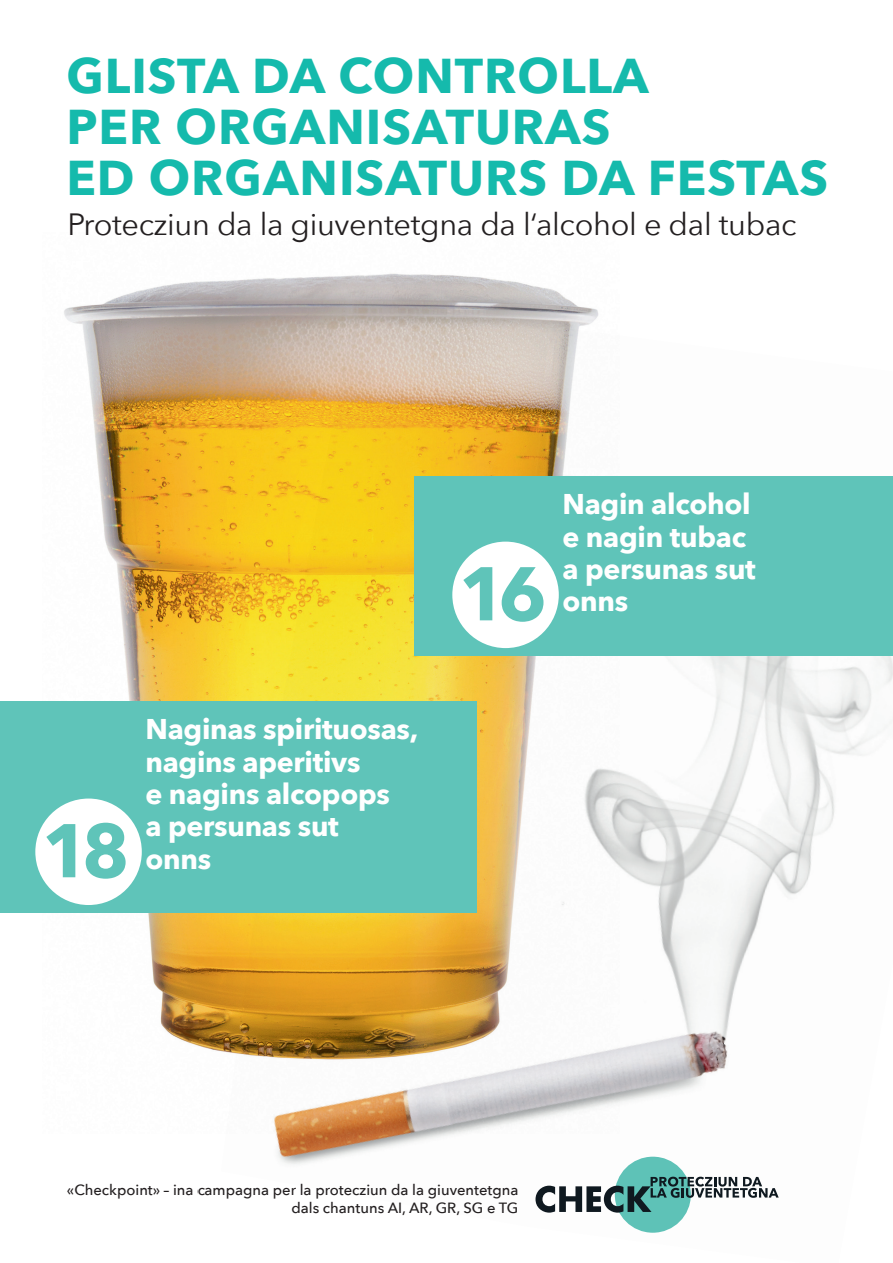
<style>
.page{position:relative;width:893px;height:1263px;background:#fff}
.page>*{position:absolute;margin:0;border:0;box-sizing:border-box;transform-origin:0 0}
.t1{font:700 48.75px/51px "Avenir Next";letter-spacing:.02em;color:#15baac}
.t2{font:30.75px "Avenir Next";letter-spacing:-.01em;color:#231f20}
.t3{font:700 28.5px/32.2px "Avenir Next";letter-spacing:-.01em;color:#fff}
.t4{font:500 14.85px/17.7px "Avenir Next";color:#231f20;text-align:right}
</style>
<div class="page">
<img style="left:64px;top:273px;width:506px;height:779px">
<img style="left:221px;top:301px;width:672px;height:932px">
<div style="left:415px;top:477px;width:478px;height:179px;background:#5fc4b9"></div>
<div style="left:452px;top:542px;width:107px;height:106px;background:#fff;border-radius:50%"></div>
<svg style="left:463px;top:567px;width:80px;height:55px"></svg>
<div style="left:0;top:701px;width:477px;height:212px;background:#5fc4b9"></div>
<div style="left:35px;top:798px;width:107px;height:107px;background:#fff;border-radius:50%"></div>
<svg style="left:46px;top:823px;width:80px;height:56px"></svg>
<h1 class="t1" style="left:66px;top:50px;width:763px">GLISTA DA CONTROLLA<br>PER ORGANISATURAS<br>ED ORGANISATURS DA FESTAS</h1>
<p class="t2" style="left:67px;top:198px;width:730px">Protecziun da la giuventetgna da l‘alcohol e dal tubac</p>
<p class="t3" style="left:145px;top:713px;width:274px">Naginas spirituosas, nagins aperitivs<br>e nagins alcopops<br>a persunas sut<br>onns</p>
<p class="t3" style="left:562px;top:488px;width:195px">Nagin alcohol e nagin tubac a persunas sut onns</p>
<p class="t4" style="left:67px;top:1181px;width:453px">«Checkpoint» – ina campagna per la protecziun da la giuventetgna dals chantuns AI, AR, GR, SG e TG</p>
</div>
